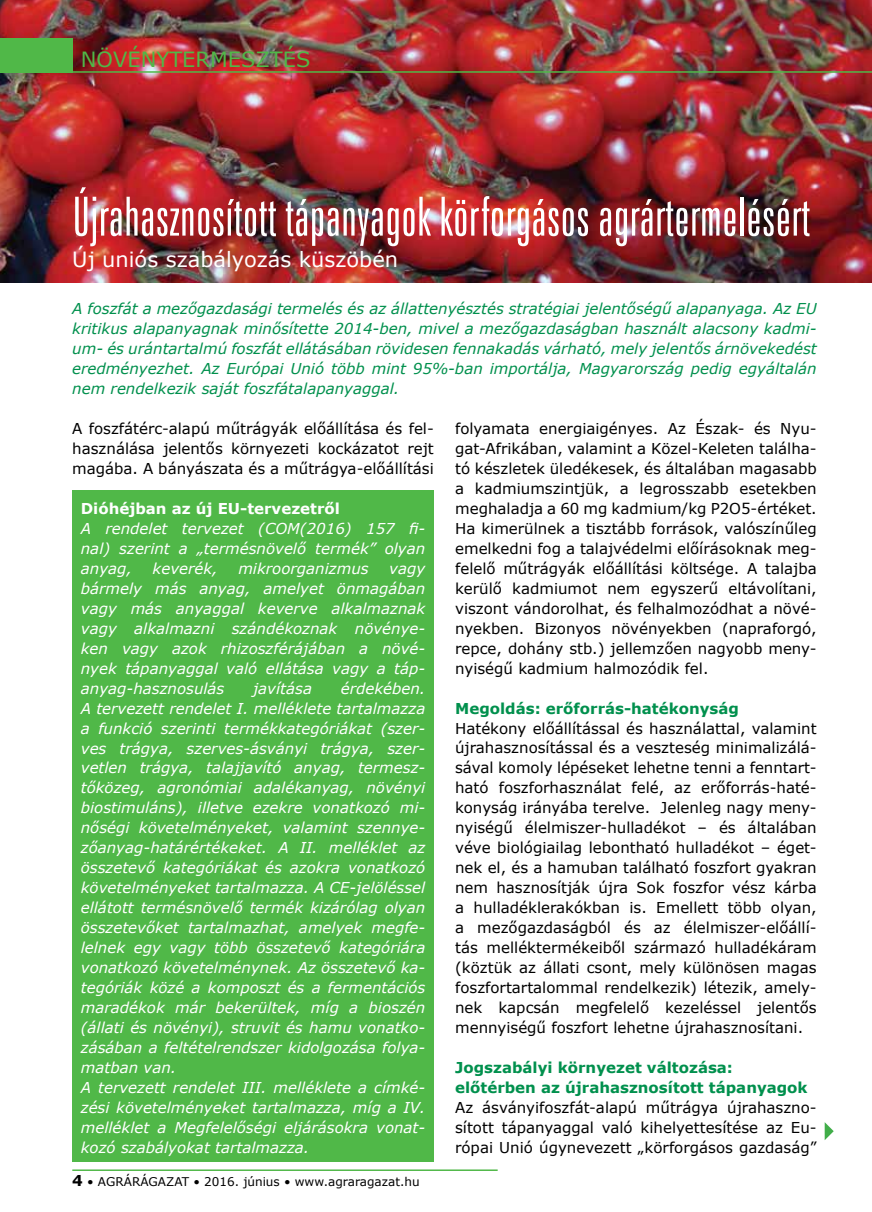
<style>
.page{position:relative;width:872px;height:1212px;background:#fff}
.page>*{position:absolute;margin:0;border:0;box-sizing:border-box;transform-origin:0 0}
.t1{font:54px "Zurich Lt X Cn PFL Normal";color:#fff}
.t2{font:21px "Verdana";color:#fff}
.t3{font:21px "Verdana";color:#50b848}
.t4{font:15px/20px "Verdana";color:#000;text-align:justify}
.t5{font:italic 15px/20px "Verdana";color:#fff;text-align:justify}
.t6{font:italic 15px/20px "Verdana";color:#00904d;text-align:justify}
.t7{font:700 15px/20px "Verdana";color:#00904d}
.t8{font:700 15px "Verdana";color:#fff}
.t9{font:12px "Verdana";color:#000}
.s1{font-weight:700;font-size:15px}
</style>
<div class="page">
<img style="left:0;top:0;width:872px;height:282px">
<div style="left:0;top:38px;width:72px;height:34px;background:#50b848"></div>
<hr style="left:0;top:71px;width:872px;height:2px;background:#50b848">
<hr style="left:72px;top:1169px;width:425px;height:2px;background:#50b848">
<svg style="left:824px;top:1122px;width:9px;height:18px"></svg>
<div style="left:72px;top:490px;width:362px;height:672px;background:#50b848"></div>
<h2 class="t3" style="left:81px;top:45px;width:231px">NÖVÉNYTERMESZTÉS</h2>
<h1 class="t1" style="left:72px;top:187px;width:739px">Újrahasznosított tápanyagok körforgásos agrártermelésért</h1>
<h2 class="t2" style="left:72px;top:245px;width:327px">Új uniós szabályozás küszöbén</h2>
<p class="t6" style="left:72px;top:298px;width:746px">A foszfát a mezőgazdasági termelés és az állattenyésztés stratégiai jelentőségű alapanyaga. Az EU kritikus alapanyagnak minősítette 2014-ben, mivel a mezőgazdaságban használt alacsony kadmi&shy;um- és urántartalmú foszfát ellátásában rövidesen fennakadás várható, mely jelentős árnövekedést eredményezhet. Az Európai Unió több mint 95%-ban importálja, Magyarország pedig egyáltalán nem rendelkezik saját foszfátalapanyaggal.</p>
<p class="t4" style="left:72px;top:418px;width:363px">A foszfátérc-alapú műtrágyák előállítása és fel&shy;használása jelentős környezeti kockázatot rejt magába. A bányászata és a műtrágya-előállítási</p>
<p class="t4" style="left:455px;top:418px;width:363px">folyamata energiaigényes. Az Észak- és Nyu&shy;gat-Afrikában, valamint a Közel-Keleten találha&shy;tó készletek üledékesek, és általában magasabb a kadmiumszintjük, a legrosszabb esetekben meghaladja a 60 mg kadmium/kg P2O5-értéket.<br>Ha kimerülnek a tisztább források, valószínűleg emelkedni fog a talajvédelmi előírásoknak meg&shy;felelő műtrágyák előállítási költsége. A talajba kerülő kadmiumot nem egyszerű eltávolítani, viszont vándorolhat, és felhalmozódhat a növé&shy;nyekben. Bizonyos növényekben (napraforgó, repce, dohány stb.) jellemzően nagyobb men - nyiségű kadmium halmozódik fel.</p>
<p class="t7" style="left:455px;top:698px;width:285px">Megoldás: erőforrás-hatékonyság</p>
<p class="t4" style="left:455px;top:718px;width:363px">Hatékony előállítással és használattal, valamint újrahasznosítással és a veszteség minimalizálá&shy;sával komoly lépéseket lehetne tenni a fenntart&shy;ható foszforhasználat felé, az erőforrás-haté&shy;konyság irányába terelve. Jelenleg nagy men - nyiségű élelmiszer-hulladékot – és általában véve biológiailag lebontható hulladékot – éget&shy;nek el, és a hamuban található foszfort gyakran nem hasznosítják újra Sok foszfor vész kárba a hulladéklerakókban is. Emellett több olyan, a mezőgazdaságból és az élelmiszer-előállí&shy;tás melléktermékeiből származó hulladékáram (köztük az állati csont, mely különösen magas foszfortartalommal rendelkezik) létezik, amely&shy;nek kapcsán megfelelő kezeléssel jelentős mennyiségű foszfort lehetne újrahasznosítani.</p>
<p class="t7" style="left:455px;top:1057px;width:354px">Jogszabályi környezet változása: előtérben az újrahasznosított tápanyagok</p>
<p class="t4" style="left:455px;top:1097px;width:363px">Az ásványifoszfát-alapú műtrágya újrahaszno&shy;sított tápanyaggal való kihelyettesítése az Eu&shy;rópai Unió úgynevezett „körforgásos gazdaság”</p>
<p class="t8" style="left:81px;top:498px;width:261px">Dióhéjban az új EU-tervezetről</p>
<p class="t5" style="left:81px;top:518px;width:346px">A rendelet tervezet (COM(2016) 157 fi&shy;nal) szerint a „termésnövelő termék” olyan anyag,</p>
<p class="t5" style="left:153px;top:558px;width:67px">keverék,</p>
<p class="t5" style="left:238px;top:558px;width:132px">mikroorganizmus</p>
<p class="t5" style="left:81px;top:558px;width:346px;text-indent:308px">vagy bármely más anyag, amelyet önmagában vagy más anyaggal keverve alkalmaznak vagy alkalmazni szándékoznak növénye&shy;ken vagy azok rhizoszférájában a növé&shy;nyek tápanyaggal való ellátása vagy a táp&shy;anyag-hasznosulás</p>
<p class="t5" style="left:81px;top:678px;width:346px;text-align:left;text-indent:260px">érdekében.<br>A tervezett rendelet I. melléklete tartalmazza a funkció szerinti termékkategóriákat (szer&shy;ves trágya, szerves-ásványi trágya, szer&shy;vetlen trágya, talajjavító anyag, termesz&shy;tőközeg, agronómiai adalékanyag, növényi biostimuláns), illetve ezekre vonatkozó mi&shy;nőségi követelményeket, valamint szennye&shy;zőanyag-határértékeket. A II. melléklet az összetevő kategóriákat és azokra vonatkozó követelményeket tartalmazza. A CE-jelöléssel ellátott termésnövelő termék kizárólag olyan összetevőket tartalmazhat, amelyek megfe&shy;lelnek egy vagy több összetevő kategóriára vonatkozó követelménynek. Az összetevő ka&shy;tegóriák közé a komposzt és a fermentációs maradékok már bekerültek, míg a bioszén (állati és növényi), struvit és hamu vonatko&shy;zásában a feltételrendszer kidolgozása folya&shy;matban van.<br>A tervezett rendelet III. melléklete a címké&shy;zési követelményeket tartalmazza, míg a IV. melléklet a Megfelelőségi eljárásokra vonat&shy;kozó szabályokat tartalmazza.</p>
<p class="t5" style="left:253px;top:678px;width:60px">javítása</p>
<p class="t9" style="left:72px;top:1174px;width:349px"><span class="s1">4</span> • AGRÁRÁGAZAT • 2016. június • www.agraragazat.hu</p>
</div>
